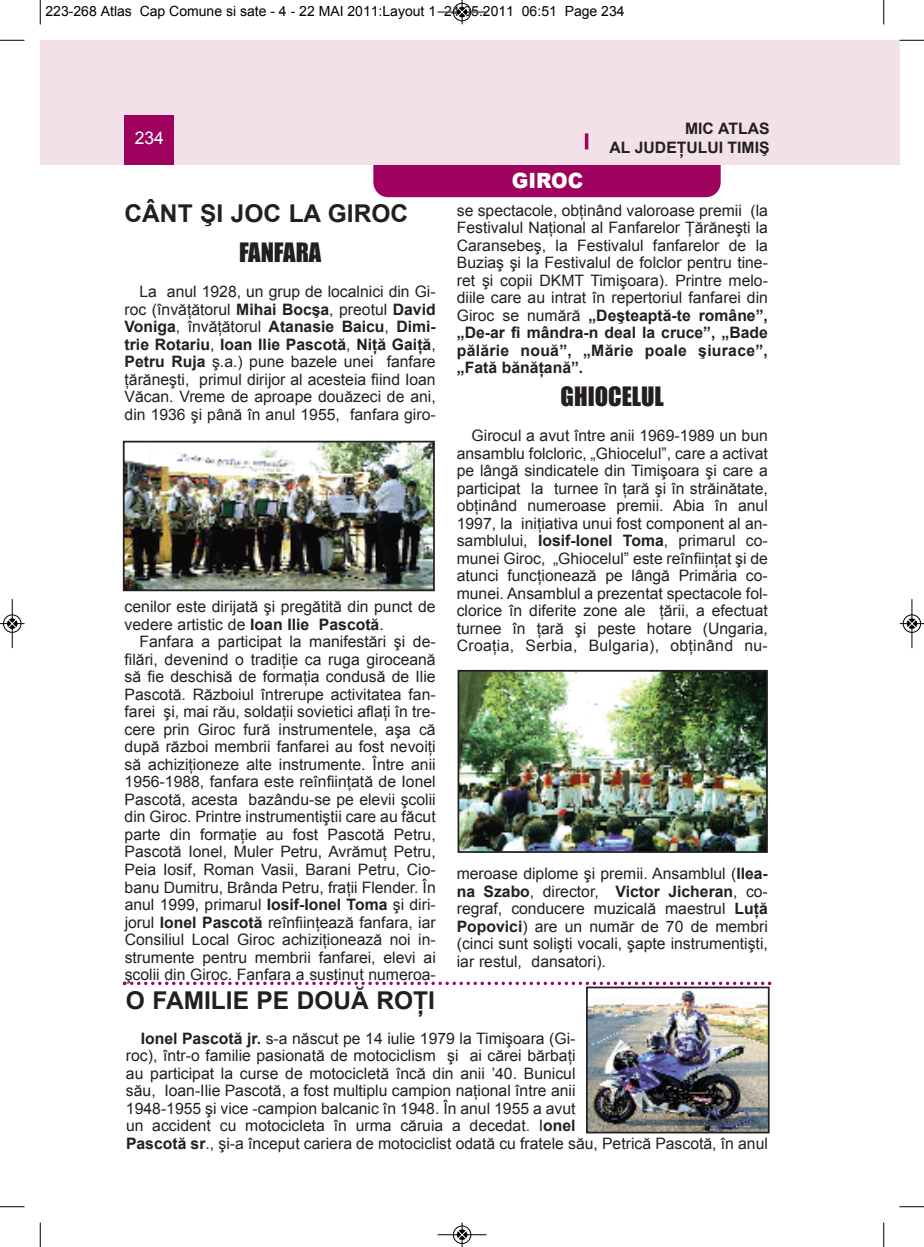
<style>
.page{position:relative;width:924px;height:1247px;background:#fff}
.page>*{position:absolute;margin:0;border:0;box-sizing:border-box;transform-origin:0 0}
.t1{font:700 24.5px "Arial";color:#231f20}
.t2{font:24.5px "Impact";color:#231f20}
.t3{font:900 21px "Arial";color:#fff;scale:.95 1}
.t4{font:17.5px "Arial";color:#fff}
.t5{font:15.75px/17.5px "Arial";color:#231f20;text-align:justify}
.t6{font:700 15.75px/18.9px "Arial";color:#231f20;text-align:right}
.t7{font:14px "Arial";color:#000}
.s1{font-weight:700}
</style>
<div class="page">
<div style="left:373px;top:134px;width:348px;height:63px;background:#9e015e;border-radius:15px"></div>
<div style="left:40px;top:40px;width:844px;height:124px;background:#f3e1e9"></div>
<div style="left:125px;top:115px;width:49px;height:49px;background:#9e015e"></div>
<hr style="left:585px;top:133px;width:3px;height:16px;background:#9e015e">
<div style="left:884px;top:40px;width:15px;height:124px;background:#f3e1e9"></div>
<img style="left:126px;top:443px;width:306px;height:145px">
<div style="left:123px;top:440px;width:312px;height:151px;border:2px solid #231f20"></div>
<img style="left:460px;top:673px;width:305px;height:176px">
<div style="left:457px;top:670px;width:311px;height:182px;border:2px solid #231f20"></div>
<img style="left:589px;top:990px;width:177px;height:140px">
<div style="left:586px;top:986px;width:183px;height:147px;border:2px solid #231f20"></div>
<svg style="left:123px;top:981px;width:648px;height:4px"></svg>
<svg style="left:40px;top:0;width:1px;height:24px"></svg>
<svg style="left:0;top:40px;width:24px;height:1px"></svg>
<svg style="left:883px;top:0;width:1px;height:24px"></svg>
<svg style="left:899px;top:40px;width:25px;height:1px"></svg>
<svg style="left:40px;top:1222px;width:1px;height:24px"></svg>
<svg style="left:0;top:1206px;width:24px;height:1px"></svg>
<svg style="left:883px;top:1222px;width:1px;height:24px"></svg>
<svg style="left:899px;top:1206px;width:25px;height:1px"></svg>
<hr style="left:438px;top:12px;width:48px;height:1px;background:#000">
<div style="left:453px;top:3px;width:18px;height:18px;border:1px solid #000;border-radius:50%"></div>
<svg style="left:458px;top:0;width:8px;height:24px"></svg>
<hr style="left:438px;top:1234px;width:48px;height:1px;background:#000">
<div style="left:453px;top:1225px;width:18px;height:18px;border:1px solid #000;border-radius:50%"></div>
<svg style="left:458px;top:1222px;width:8px;height:24px"></svg>
<div style="left:3px;top:614px;width:19px;height:19px;border:1px solid #fff;border-radius:50%"></div>
<hr style="left:12px;top:599px;width:1px;height:49px;background:#000">
<div style="left:3px;top:614px;width:18px;height:18px;border:1px solid #000;border-radius:50%"></div>
<svg style="left:0;top:619px;width:24px;height:9px"></svg>
<div style="left:902px;top:614px;width:19px;height:19px;border:1px solid #fff;border-radius:50%"></div>
<hr style="left:911px;top:599px;width:1px;height:49px;background:#000">
<div style="left:903px;top:614px;width:18px;height:18px;border:1px solid #000;border-radius:50%"></div>
<svg style="left:900px;top:619px;width:24px;height:9px"></svg>
<p class="t7" style="left:46px;top:3px;width:581px">223-268 Atlas Cap Comune si sate - 4 - 22 MAI 2011:Layout 1 24.05.2011 06:51 Page 234</p>
<p class="t4" style="left:135px;top:128px;width:31px">234</p>
<p class="t6" style="left:609px;top:119px;width:162px">MIC ATLAS<br>AL JUDEŢULUI TIMIŞ</p>
<h2 class="t3" style="left:512px;top:165px;width:77px">GIROC</h2>
<h1 class="t1" style="left:125px;top:200px;width:285px">CÂNT ŞI JOC LA GIROC</h1>
<h1 class="t2" style="left:239px;top:237px;width:84px">FANFARA</h1>
<p class="t5" style="left:125px;top:283px;width:313px;text-indent:15px">La anul 1928, un grup de localnici din Gi&shy;roc (învăţătorul <span class="s1">Mihai Bocşa</span>, preotul <span class="s1">David Voniga</span>, învăţătorul <span class="s1">Atanasie Baicu</span>, <span class="s1">Dimi&shy;trie Rotariu</span>, <span class="s1">Ioan Ilie Pascotă</span>, <span class="s1">Niţă Gaiţă</span>, <span class="s1">Petru Ruja</span> ş.a.) pune bazele unei fanfare ţărăneşti, primul dirijor al acesteia fiind Ioan Văcan. Vreme de aproape douăzeci de ani, din 1936 şi până în anul 1955, fanfara giro-</p>
<p class="t5" style="left:457px;top:201px;width:313px">se spectacole, obţinând valoroase premii (la Festivalul Naţional al Fanfarelor Ţărăneşti la Caransebeş, la Festivalul fanfarelor de la Buziaş şi la Festivalul de folclor pentru tine&shy;ret şi copii DKMT Timişoara). Printre melo&shy;diile care au intrat în repertoriul fanfarei din Giroc se numără <span class="s1">„Deşteaptă-te române”, „De-ar fi mândra-n deal la cruce”, „Bade pălărie nouă”, „Mărie poale şiurace”, „Fată bănăţană”.</span></p>
<h1 class="t2" style="left:561px;top:381px;width:105px">GHIOCELUL</h1>
<p class="t5" style="left:457px;top:427px;width:313px;text-indent:15px">Girocul a avut între anii 1969-1989 un bun ansamblu folcloric, „Ghiocelul”, care a activat pe lângă sindicatele din Timişoara şi care a participat la turnee în ţară şi în străinătate, obţinând numeroase premii. Abia în anul 1997, la iniţiativa unui fost component al an&shy;samblului, <span class="s1">Iosif-Ionel Toma</span>, primarul co&shy;munei Giroc, „Ghiocelul” este reînfiinţat şi de atunci funcţionează pe lângă Primăria co&shy;munei. Ansamblul a prezentat spectacole fol&shy;clorice în diferite zone ale ţării, a efectuat turnee în ţară şi peste hotare (Ungaria, Croaţia, Serbia, Bulgaria), obţinând nu-</p>
<p class="t5" style="left:125px;top:598px;width:313px">cenilor este dirijată şi pregătită din punct de vedere artistic de <span class="s1">Ioan Ilie Pascotă</span>.</p>
<p class="t5" style="left:125px;top:633px;width:313px;text-indent:15px">Fanfara a participat la manifestări şi de&shy;filări, devenind o tradiţie ca ruga giroceană să fie deschisă de formaţia condusă de Ilie Pascotă. Războiul întrerupe activitatea fan&shy;farei şi, mai rău, soldaţii sovietici aflaţi în tre&shy;cere prin Giroc fură instrumentele, aşa că după război membrii fanfarei au fost nevoiţi să achiziţioneze alte instrumente. Între anii 1956-1988, fanfara este reînfiinţată de Ionel Pascotă, acesta bazându-se pe elevii şcolii din Giroc. Printre instrumentiştii care au făcut parte din formaţie au fost Pascotă Petru, Pascotă Ionel, Muler Petru, Avrămuţ Petru, Peia Iosif, Roman Vasii, Barani Petru, Cio&shy;banu Dumitru, Brânda Petru, fraţii Flender. În anul 1999, primarul <span class="s1">Iosif-Ionel Toma</span> şi diri&shy;jorul <span class="s1">Ionel Pascotă</span> reînfiinţează fanfara, iar Consiliul Local Giroc achiziţionează noi in&shy;strumente pentru membrii fanfarei, elevi ai şcolii din Giroc. Fanfara a susţinut numeroa-</p>
<p class="t5" style="left:457px;top:864px;width:313px">meroase diplome şi premii. Ansamblul (<span class="s1">Ilea&shy;na Szabo</span>, director, <span class="s1">Victor Jicheran</span>, co&shy;regraf, conducere muzicală maestrul <span class="s1">Luţă Popovici</span>) are un număr de 70 de membri (cinci sunt solişti vocali, şapte instrumentişti, iar restul, dansatori).</p>
<h1 class="t1" style="left:126px;top:986px;width:310px">O FAMILIE PE DOUĂ ROŢI</h1>
<p class="t5" style="left:126px;top:1029px;width:643px;text-align:left;text-indent:15px"><span class="s1">Ionel Pascotă jr.</span> s-a născut pe 14 iulie 1979 la Timişoara (Gi-<br>roc), într-o familie pasionată de motociclism şi ai cărei bărbaţi<br>au participat la curse de motocicletă încă din anii ’40. Bunicul<br>său, Ioan-Ilie Pascotă, a fost multiplu campion naţional între anii<br>1948-1955 şi vice -campion balcanic în 1948. În anul 1955 a avut<br>un accident cu motocicleta în urma căruia a decedat. I<span class="s1">onel<br>Pascotă sr</span>., şi-a început cariera de motociclist odată cu fratele său, Petrică Pascotă, în anul</p>
</div>
